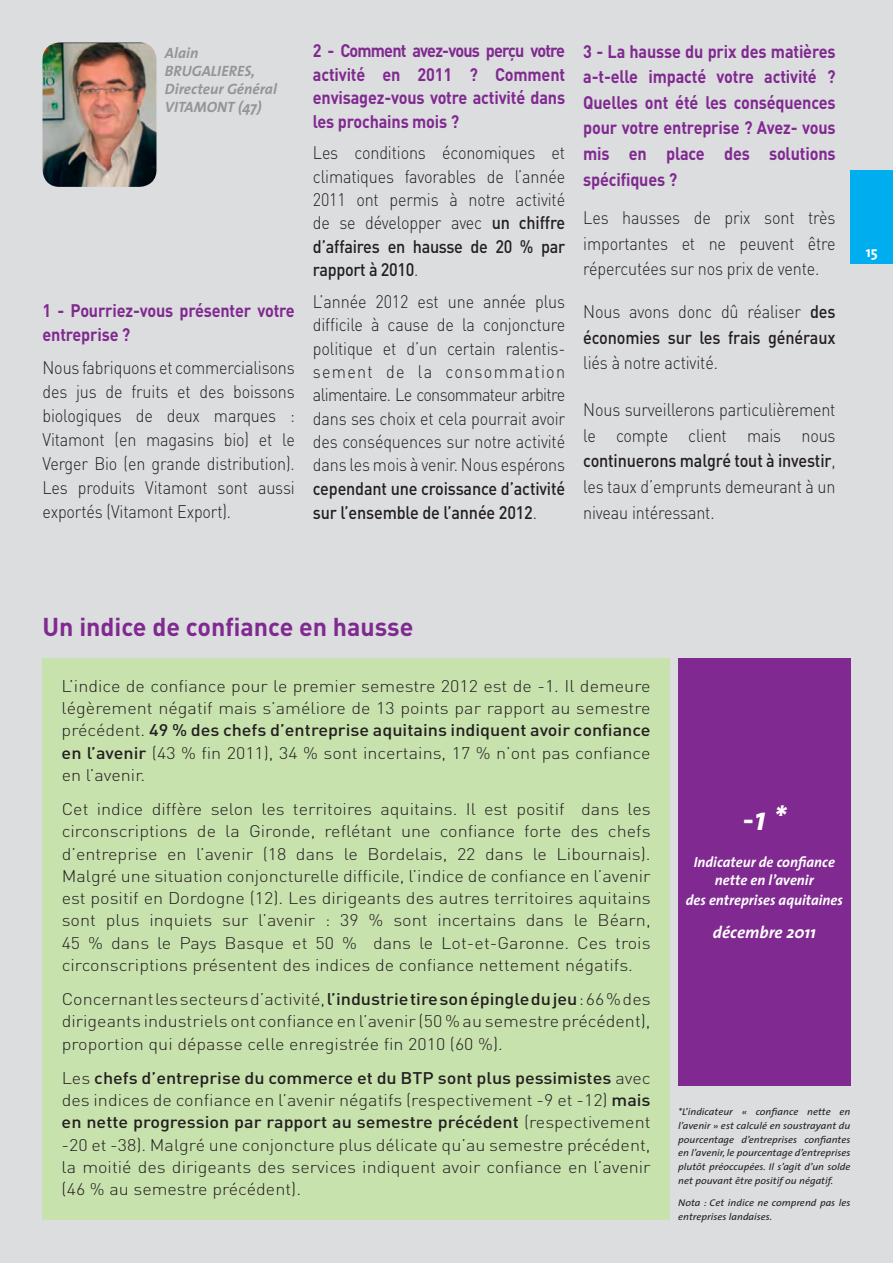
<style>
.page{position:relative;width:893px;height:1263px;background:#dcdddf}
.page>*{position:absolute;margin:0;border:0;box-sizing:border-box;transform-origin:0 0}
.t1{font:italic 700 33.75px "The Sans";color:#fff}
.t2{font:700 25.5px "DIN";color:#802990}
.t3{font:300 18px/23.4px "DIN";letter-spacing:-.01em;color:#231f20;text-align:justify;scale:.9 1}
.t4{font:700 18px/25.7px "DIN";letter-spacing:-.01em;color:#802990;text-align:justify;scale:.9 1}
.t5{font:500 18px/24.2px "DIN";letter-spacing:-.01em;color:#231f20;scale:.9 1}
.t6{font:italic 700 16.8px "The Sans";color:#fff}
.t7{font:300 16.65px/22.4px "DIN";color:#231f20;text-align:justify;scale:1.08 1}
.t8{font:italic 700 15px/18px "The Sans";color:#939598}
.t9{font:700 15px "The Sans";color:#fff}
.t10{font:italic 700 14.7px/18px "The Sans";color:#fff;text-align:center}
.t11{font:italic 9.75px/14px "The Sans";color:#231f20;text-align:justify;scale:1.08 1}
.s1{font-weight:500}
.s2{font-weight:300}
</style>
<div class="page">
<div style="left:850px;top:170px;width:43px;height:94px;background:#00aeef"></div>
<div style="left:678px;top:658px;width:172px;height:428px;background:#802990"></div>
<div style="left:43px;top:658px;width:627px;height:561px;background:#c8e2ae"></div>
<img style="left:43px;top:43px;width:113px;height:144px;border-radius:17px">
<p class="t8" style="left:165px;top:45px;width:113px">Alain<br>BRUGALIERES,<br>Directeur Général<br>VITAMONT (47)</p>
<p class="t4" style="left:43px;top:301px;width:282px;line-height:24px">1 - Pourriez-vous présenter votre entreprise ?</p>
<p class="t3" style="left:43px;top:357px;width:282px;line-height:24px">Nous fabriquons et commercialisons des jus de fruits et des boissons biologiques de deux marques :<br>Vitamont (en magasins bio) et le Verger Bio (en grande distribution).<br>Les produits Vitamont sont aussi exportés (Vitamont Export).</p>
<p class="t4" style="left:313px;top:41px;width:282px;line-height:23.4px">2 - Comment avez-vous perçu votre activité en 2011 ? Comment envisagez-vous votre activité dans les prochains mois ?</p>
<p class="t3" style="left:313px;top:143px;width:282px">Les conditions économiques et climatiques favorables de l’année 2011 ont permis à notre activité de se développer avec <span class="s1">un chiffre d’affaires en hausse de 20 % par rapport à 2010</span>.</p>
<p class="t3" style="left:313px;top:292px;width:282px">L’année 2012 est une année plus difficile à cause de la conjoncture politique et d’un certain ralentis&shy;sement de la consommation alimentaire. Le consommateur arbitre dans ses choix et cela pourrait avoir des conséquences sur notre activité dans les mois à venir. Nous espérons</p>
<p class="t5" style="left:313px;top:478px;width:282px">cependant une croissance d’activité sur l’ensemble de l’année 2012<span class="s2">.</span></p>
<p class="t4" style="left:583px;top:40px;width:282px">3 - La hausse du prix des matières a-t-elle impacté votre activité ?<br>Quelles ont été les conséquences pour votre entreprise ? Avez- vous mis en place des solutions spécifiques ?</p>
<p class="t3" style="left:583px;top:207px;width:282px;line-height:25.7px">Les hausses de prix sont très importantes et ne peuvent être répercutées sur nos prix de vente.</p>
<p class="t5" style="left:583px;top:301px;width:282px;line-height:25.7px"><span class="s2">Nous avons donc dû réaliser</span> des économies sur les frais généraux</p>
<p class="t3" style="left:583px;top:353px;width:151px">liés à notre activité.</p>
<p class="t3" style="left:583px;top:399px;width:282px;line-height:25.7px">Nous surveillerons particulièrement le compte client mais nous <span class="s1">continuerons malgré tout à investir</span>, les taux d’emprunts demeurant à un niveau intéressant.</p>
<p class="t9" style="left:866px;top:244px;width:14px">15</p>
<h2 class="t2" style="left:43px;top:617px;width:372px">Un indice de confiance en hausse</h2>
<p class="t7" style="left:62px;top:676px;width:547px">L’indice de confiance pour le premier semestre 2012 est de -1. Il demeure légèrement négatif mais s’améliore de 13 points par rapport au semestre précédent. <span class="s1">49 % des chefs d’entreprise aquitains indiquent avoir confiance en l’avenir</span> (43 % fin 2011), 34 % sont incertains, 17 % n’ont pas confiance en l’avenir.</p>
<p class="t7" style="left:62px;top:800px;width:547px">Cet indice diffère selon les territoires aquitains. Il est positif dans les circonscriptions de la Gironde, reflétant une confiance forte des chefs d’entreprise en l’avenir (18 dans le Bordelais, 22 dans le Libournais).<br>Malgré une situation conjoncturelle difficile, l’indice de confiance en l’avenir est positif en Dordogne (12). Les dirigeants des autres territoires aquitains sont plus inquiets sur l’avenir : 39 % sont incertains dans le Béarn, 45 % dans le Pays Basque et 50 % dans le Lot-et-Garonne. Ces trois circonscriptions présentent des indices de confiance nettement négatifs.</p>
<p class="t7" style="left:62px;top:990px;width:547px">Concernant les secteurs d’activité, <span class="s1">l’industrie tire son épingle du jeu</span> : 66 % des dirigeants industriels ont confiance en l’avenir (50 % au semestre précédent), proportion qui dépasse celle enregistrée fin 2010 (60 %).</p>
<p class="t7" style="left:62px;top:1069px;width:547px">Les <span class="s1">chefs d’entreprise du commerce et du BTP sont plus pessimistes</span> avec des indices de confiance en l’avenir négatifs (respectivement -9 et -12) <span class="s1">mais en nette progression par rapport au semestre précédent</span> (respectivement -20 et -38). Malgré une conjoncture plus délicate qu’au semestre précédent, la moitié des dirigeants des services indiquent avoir confiance en l’avenir (46 % au semestre précédent).</p>
<h1 class="t1" style="left:743px;top:801px;width:44px">-1 *</h1>
<p class="t10" style="left:694px;top:854px;width:143px">Indicateur de confiance nette en l’avenir</p>
<p class="t10" style="left:686px;top:892px;width:159px">des entreprises aquitaines</p>
<p class="t6" style="left:713px;top:924px;width:104px">décembre 2011</p>
<p class="t11" style="left:678px;top:1105px;width:161px">*L’indicateur « confiance nette en l’avenir » est calculé en soustrayant du pourcentage d’entreprises confiantes en l’avenir, le pourcentage d’entreprises plutôt préoccupées. Il s’agit d’un solde net pouvant être positif ou négatif.</p>
<p class="t11" style="left:678px;top:1197px;width:161px">Nota : Cet indice ne comprend pas les entreprises landaises.</p>
</div>
